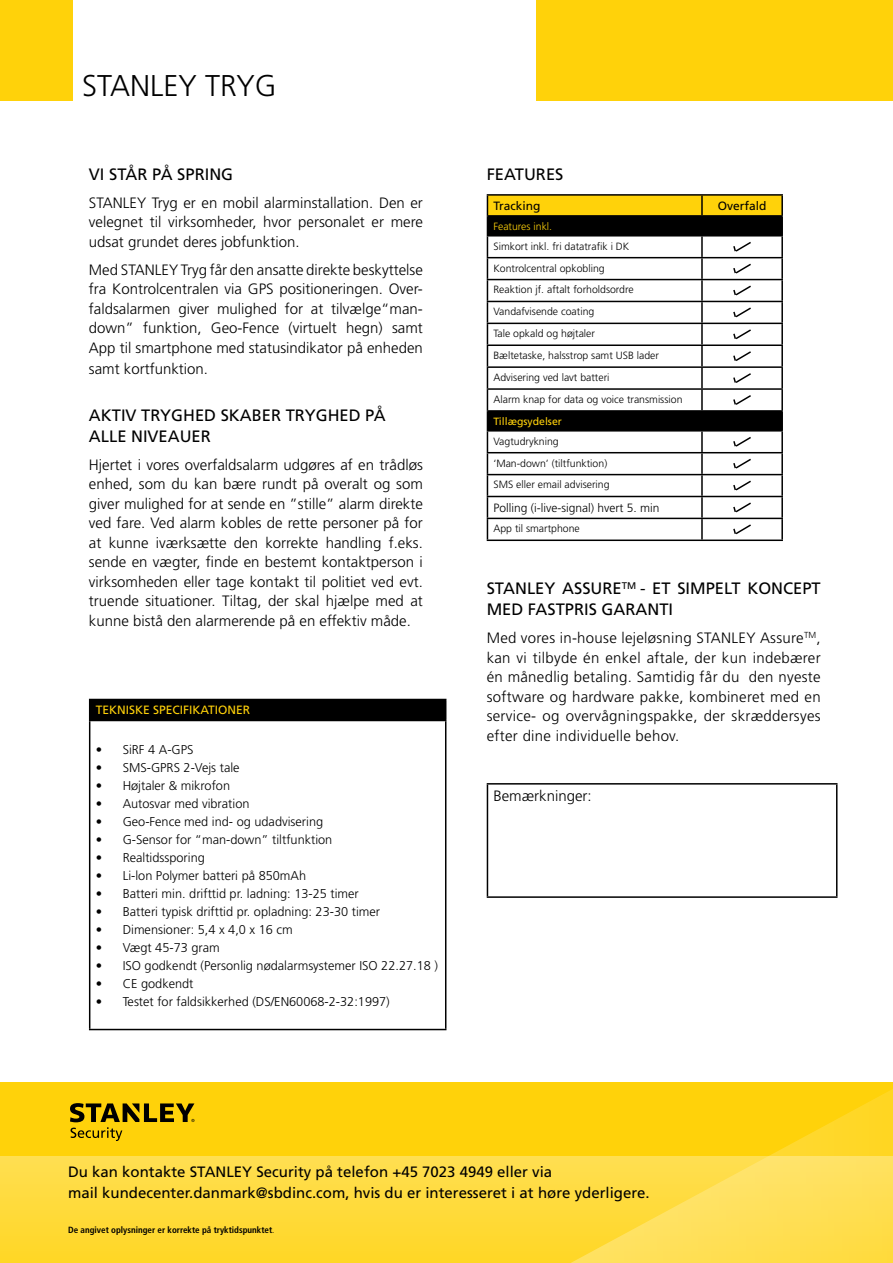
<style>
.page{position:relative;width:893px;height:1263px;background:#fff}
.page>*{position:absolute;margin:0;border:0;box-sizing:border-box;transform-origin:0 0}
.t1{font:300 30px "Frutiger LT Std";color:#000}
.t2{font:16.5px/21px "Frutiger LT Std";color:#000}
.t3{font:300 15px/19.5px "Frutiger LT Std";color:#000;text-align:justify}
.t4{font:15px/20.7px "Frutiger LT Std";color:#000}
.t5{font:300 12.75px "Frutiger LT Std";color:#000}
.t6{font:300 12px "Frutiger LT Std";color:#000}
.t7{font:12px "Frutiger LT Std";color:#ffd20a}
.t8{font:12px "Frutiger LT Std";color:#000}
.t9{font:300 10.5px/21.9px "Frutiger LT Std";color:#000}
.t10{font:10.5px "Frutiger LT Std";color:#ffd20a}
.t11{font:300 10.5px "Frutiger LT Std";color:#ffd20a}
.t12{font:700 condensed 9px "Frutiger LT Std";color:#000}
.s1{font-weight:300}
</style>
<div class="page">
<div style="left:90px;top:699px;width:356px;height:21px;background:#000"></div>
<hr style="left:89px;top:699px;width:357px;height:1px;background:#000">
<svg style="left:89px;top:700px;width:1px;height:20px"></svg>
<hr style="left:89px;top:720px;width:357px;height:1px;background:#000">
<hr style="left:89px;top:721px;width:1px;height:308px;background:#000">
<hr style="left:445px;top:721px;width:1px;height:308px;background:#000">
<hr style="left:89px;top:1029px;width:357px;height:1px;background:#000">
<hr style="left:487px;top:194px;width:215px;height:2px;background:#000">
<hr style="left:702px;top:194px;width:81px;height:2px;background:#000">
<hr style="left:487px;top:539px;width:215px;height:2px;background:#000">
<hr style="left:702px;top:539px;width:81px;height:2px;background:#000">
<svg style="left:487px;top:195px;width:296px;height:344px"></svg>
<hr style="left:487px;top:783px;width:350px;height:1px;background:#000">
<hr style="left:487px;top:784px;width:1px;height:112px;background:#000">
<hr style="left:836px;top:784px;width:1px;height:112px;background:#000">
<hr style="left:487px;top:896px;width:350px;height:2px;background:#000">
<div style="left:0;top:1083px;width:893px;height:180px;background:#ffd20a"></div>
<svg style="left:70px;top:1103px;width:125px;height:38px"></svg>
<div style="left:0;top:1156px;width:893px;height:107px;background:linear-gradient(to bottom,#ffdf51,#ffd724)"></div>
<svg style="left:548px;top:1089px;width:345px;height:174px"></svg>
<div style="left:536px;top:0;width:357px;height:101px;background:#ffd20a"></div>
<div style="left:0;top:0;width:72px;height:101px;background:#ffd20a"></div>
<h1 class="t1" style="left:82px;top:68px;width:196px">STANLEY TRYG</h1>
<p class="t2" style="left:89px;top:163px;width:146px">VI STÅR PÅ SPRING</p>
<p class="t3" style="left:89px;top:193px;width:335px">STANLEY Tryg er en mobil alarminstallation. Den er velegnet til virksomheder, hvor personalet er mere udsat grundet deres jobfunktion.</p>
<p class="t3" style="left:89px;top:260px;width:335px">Med STANLEY Tryg får den ansatte direkte beskyttelse fra Kontrolcentralen via GPS positioneringen. Over&shy;faldsalarmen giver mulighed for at tilvælge“man&shy;down” funktion, Geo-Fence (virtuelt hegn) samt App til smartphone med statusindikator på enheden</p>
<p class="t3" style="left:89px;top:359px;width:121px">samt kortfunktion.</p>
<p class="t2" style="left:89px;top:404px;width:298px">AKTIV TRYGHED SKABER TRYGHED PÅ<br>ALLE NIVEAUER</p>
<p class="t3" style="left:89px;top:455px;width:335px">Hjertet i vores overfaldsalarm udgøres af en trådløs enhed, som du kan bære rundt på overalt og som giver mulighed for at sende en ”stille” alarm direkte ved fare. Ved alarm kobles de rette personer på for at kunne iværksætte den korrekte handling f.eks. sende en vægter, finde en bestemt kontaktperson i virksomheden eller tage kontakt til politiet ved evt. truende situationer. Tiltag, der skal hjælpe med at kunne bistå den alarmerende på en effektiv måde.</p>
<p class="t7" style="left:96px;top:703px;width:156px">TEKNISKE SPECIFIKATIONER</p>
<p class="t5" style="left:96px;top:742px;width:99px">• SiRF 4 A-GPS</p>
<p class="t5" style="left:96px;top:760px;width:145px">• SMS-GPRS 2-Vejs tale</p>
<p class="t5" style="left:96px;top:778px;width:136px">• Højtaler &amp; mikrofon</p>
<p class="t5" style="left:96px;top:796px;width:155px">• Autosvar med vibration</p>
<p class="t5" style="left:96px;top:814px;width:229px">• Geo-Fence med ind- og udadvisering</p>
<p class="t5" style="left:96px;top:832px;width:238px">• G-Sensor for “man-down” tiltfunktion</p>
<p class="t5" style="left:96px;top:850px;width:111px">• Realtidssporing</p>
<p class="t5" style="left:96px;top:868px;width:212px">• Li-lon Polymer batteri på 850mAh</p>
<p class="t5" style="left:96px;top:886px;width:265px">• Batteri min. drifttid pr. ladning: 13-25 timer</p>
<p class="t5" style="left:96px;top:904px;width:286px">• Batteri typisk drifttid pr. opladning: 23-30 timer</p>
<p class="t5" style="left:96px;top:922px;width:199px">• Dimensioner: 5,4 x 4,0 x 16 cm</p>
<p class="t5" style="left:96px;top:940px;width:126px">• Vægt 45-73 gram</p>
<p class="t5" style="left:96px;top:958px;width:344px">• ISO godkendt (Personlig nødalarmsystemer ISO 22.27.18 )</p>
<p class="t5" style="left:96px;top:976px;width:99px">• CE godkendt</p>
<p class="t5" style="left:96px;top:994px;width:296px">• Testet for faldsikkerhed (DS/EN60068-2-32:1997)</p>
<p class="t2" style="left:487px;top:163px;width:78px">FEATURES</p>
<p class="t8" style="left:493px;top:199px;width:49px">Tracking</p>
<p class="t8" style="left:718px;top:199px;width:50px">Overfald</p>
<p class="t11" style="left:493px;top:220px;width:60px">Features inkl.</p>
<p class="t9" style="left:493px;top:235px;width:191px">Simkort inkl. fri datatrafik i DK<br>Kontrolcentral opkobling<br>Reaktion jf. aftalt forholdsordre<br>Vandafvisende coating<br>Tale opkald og højtaler<br>Bæltetaske, halsstrop samt USB lader<br>Advisering ved lavt batteri<br>Alarm knap for data og voice transmission</p>
<p class="t10" style="left:493px;top:415px;width:70px">Tillægsydelser</p>
<p class="t9" style="left:493px;top:430px;width:118px">Vagtudrykning ‘Man-down’ (tiltfunktion)<br>SMS eller email advisering</p>
<p class="t6" style="left:493px;top:501px;width:168px">Polling (i-live-signal) hvert 5. min</p>
<p class="t9" style="left:493px;top:518px;width:88px">App til smartphone</p>
<p class="t2" style="left:487px;top:578px;width:335px">STANLEY ASSURE<sup>TM</sup> - ET SIMPELT KONCEPT<br>MED FASTPRIS GARANTI</p>
<p class="t3" style="left:487px;top:628px;width:336px">Med vores in-house lejeløsning STANLEY Assure<sup>TM</sup>, kan vi tilbyde én enkel aftale, der kun indebærer én månedlig betaling. Samtidig får du den nyeste software og hardware pakke, kombineret med en service- og overvågningspakke, der skræddersyes efter dine individuelle behov.</p>
<p class="t3" style="left:493px;top:786px;width:100px">Bemærkninger:</p>
<p class="t4" style="left:68px;top:1161px;width:583px">Du kan kontakte STANLEY Security på telefon +45 7023 4949 eller via<br>mail kundecenter.danmark@sbdinc.com, hvis du er interesseret i at høre yderligere.</p>
<p class="t12" style="left:68px;top:1224px;width:208px">De angivet oplysninger er korrekte på tryktidspunktet<span class="s1">.</span></p>
</div>
